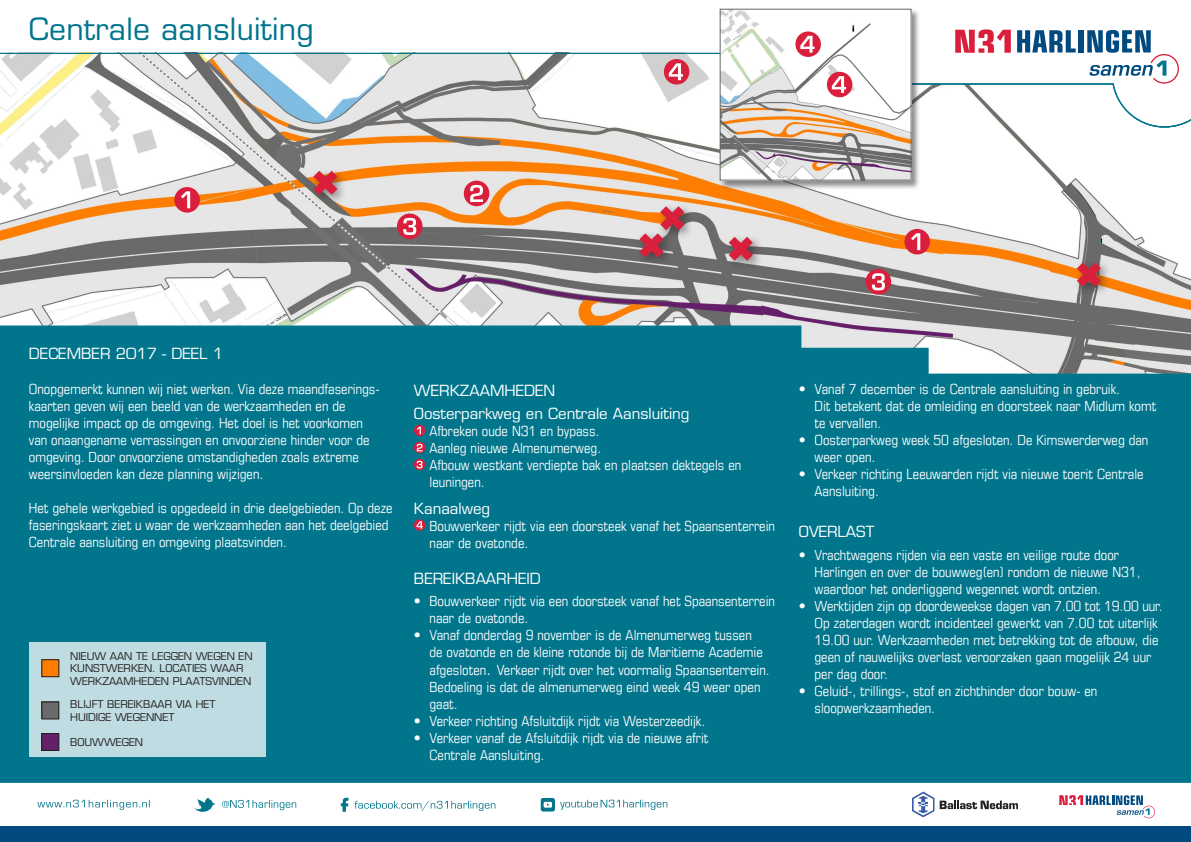
<style>
.page{position:relative;width:1191px;height:842px;background:#fff}
.page>*{position:absolute;margin:0;border:0;box-sizing:border-box;transform-origin:0 0}
.Kop_32{font:30px "Eurostile";letter-spacing:.01em;color:#00758c}
.Kopje{font:15px "Eurostile";color:#fff}
.Brood{font:15px "Eurostile";color:#fff}
.Brood-2{font:condensed 14px/17px "Eurostile LT";color:#fff}
.Kopje-2{font:10.5px/12.6px "Eurostile";color:#231f20}
.s1{font-family:"Eurostile";font-stretch:normal;font-size:15px}
</style>
<div class="page">
<img style="left:0;top:128px;width:1191px;height:197px">
<div style="left:174px;top:187px;width:26px;height:26px;background:#da1f3d;border-radius:50%"></div>
<svg style="left:181px;top:191px;width:9px;height:17px"></svg>
<div style="left:904px;top:229px;width:26px;height:25px;background:#da1f3d;border-radius:50%"></div>
<svg style="left:911px;top:233px;width:9px;height:17px"></svg>
<div style="left:309px;top:167px;width:39px;height:38px;background:#231f20;opacity:.5"></div>
<svg style="left:313px;top:171px;width:24px;height:24px"></svg>
<div style="left:656px;top:202px;width:39px;height:39px;background:#231f20;opacity:.5"></div>
<div style="left:635px;top:229px;width:39px;height:39px;background:#231f20;opacity:.5"></div>
<svg style="left:639px;top:206px;width:45px;height:51px;background:#be7672"></svg>
<div style="left:725px;top:233px;width:38px;height:38px;background:#231f20;opacity:.5"></div>
<svg style="left:728px;top:237px;width:25px;height:24px"></svg>
<div style="left:1073px;top:259px;width:38px;height:38px;background:#231f20;opacity:.5"></div>
<svg style="left:1076px;top:263px;width:25px;height:24px"></svg>
<div style="left:464px;top:181px;width:25px;height:25px;background:#da1f3d;border-radius:50%"></div>
<svg style="left:470px;top:185px;width:13px;height:17px"></svg>
<div style="left:397px;top:213px;width:25px;height:26px;background:#da1f3d;border-radius:50%"></div>
<svg style="left:403px;top:218px;width:13px;height:17px"></svg>
<div style="left:865px;top:269px;width:26px;height:25px;background:#da1f3d;border-radius:50%"></div>
<svg style="left:872px;top:273px;width:13px;height:17px"></svg>
<svg style="left:1059px;top:795px;width:96px;height:23px"></svg>
<div style="left:0;top:826px;width:1191px;height:16px;background:#004a7f"></div>
<svg style="left:0;top:52px;width:719px;height:76px"></svg>
<svg style="left:912px;top:791px;width:106px;height:26px"></svg>
<svg style="left:354px;top:801px;width:141px;height:10px"></svg>
<svg style="left:341px;top:798px;width:7px;height:14px"></svg>
<svg style="left:37px;top:800px;width:113px;height:10px"></svg>
<div style="left:541px;top:798px;width:14px;height:13px;background:#00758c;border-radius:2px"></div>
<svg style="left:543px;top:802px;width:9px;height:6px"></svg>
<svg style="left:560px;top:800px;width:107px;height:10px"></svg>
<svg style="left:920px;top:29px;width:271px;height:99px"></svg>
<div style="left:0;top:400px;width:1191px;height:383px;background:#00758c"></div>
<svg style="left:0;top:325px;width:1191px;height:75px;background:#228295"></svg>
<div style="left:719px;top:8px;width:201px;height:181px;background:#231f20;opacity:.5"></div>
<img style="left:721px;top:11px;width:188px;height:168px">
<div style="left:719px;top:9px;width:192px;height:172px;border:1px solid #616667"></div>
<div style="left:29px;top:643px;width:237px;height:114px;background:#bfdce2"></div>
<div style="left:42px;top:660px;width:17px;height:17px;background:#fd7d00"></div>
<div style="left:42px;top:659px;width:17px;height:18px;border:1px solid #231f20"></div>
<div style="left:42px;top:733px;width:17px;height:17px;background:#642168"></div>
<div style="left:42px;top:733px;width:17px;height:18px;border:1px solid #231f20"></div>
<div style="left:42px;top:702px;width:17px;height:17px;background:#6a6a6a"></div>
<div style="left:42px;top:702px;width:17px;height:17px;border:1px solid #231f20"></div>
<svg style="left:194px;top:798px;width:21px;height:14px"></svg>
<svg style="left:222px;top:800px;width:74px;height:10px"></svg>
<svg style="left:414px;top:425px;width:11px;height:11px"></svg>
<div style="left:0;top:427px;width:1191px;height:27px;background:#00758c"></div>
<svg style="left:414px;top:459px;width:11px;height:11px"></svg>
<svg style="left:417px;top:461px;width:5px;height:7px"></svg>
<svg style="left:414px;top:519px;width:11px;height:12px"></svg>
<svg style="left:416px;top:521px;width:7px;height:8px"></svg>
<svg style="left:795px;top:31px;width:26px;height:26px"></svg>
<svg style="left:800px;top:36px;width:14px;height:17px"></svg>
<div style="left:827px;top:72px;width:25px;height:25px;background:#da1f3d;border-radius:50%"></div>
<svg style="left:832px;top:76px;width:14px;height:17px"></svg>
<p class="Kop_32" style="left:29px;top:11px;width:286px">Centrale aansluiting</p>
<p class="Kopje" style="left:29px;top:344px;width:196px">DECEMBER 2017 - DEEL 1</p>
<p class="Brood-2" style="left:29px;top:380px;width:352px">Onopgemerkt kunnen wij niet werken. Via deze maandfaserings&shy;kaarten geven wij een beeld van de werkzaamheden en de mogelijke impact op de omgeving. Het doel is het voorkomen van onaangename verrassingen en onvoorziene hinder voor de omgeving. Door onvoorziene omstandigheden zoals extreme weersinvloeden kan deze planning wijzigen.</p>
<p class="Brood-2" style="left:29px;top:499px;width:365px">Het gehele werkgebied is opgedeeld in drie deelgebieden. Op deze faseringskaart ziet u waar de werkzaamheden aan het deelgebied<br>Centrale aansluiting en omgeving plaatsvinden.</p>
<p class="Kopje-2" style="left:70px;top:650px;width:184px">NIEUW AAN TE LEGGEN WEGEN EN<br>KUNSTWERKEN. LOCATIES WAAR<br>WERKZAAMHEDEN PLAATSVINDEN</p>
<p class="Kopje-2" style="left:70px;top:698px;width:147px">BLIJFT BEREIKBAAR VIA HET<br>HUIDIGE WEGENNET</p>
<p class="Kopje-2" style="left:70px;top:736px;width:74px">BOUWWEGEN</p>
<p class="Kopje" style="left:414px;top:381px;width:143px">WERKZAAMHEDEN</p>
<p class="Brood" style="left:414px;top:405px;width:277px">Oosterparkweg en Centrale Aansluiting</p>
<p class="Brood-2" style="left:429px;top:422px;width:171px">Afbreken oude N31 en bypass.</p>
<p class="Brood-2" style="left:429px;top:439px;width:173px">Aanleg nieuwe Almenumerweg.</p>
<p class="Brood-2" style="left:429px;top:456px;width:313px">Afbouw westkant verdiepte bak en plaatsen dektegels en leuningen.</p>
<p class="Brood" style="left:414px;top:499px;width:78px">Kanaalweg</p>
<p class="Brood-2" style="left:429px;top:517px;width:347px">Bouwverkeer rijdt via een doorsteek vanaf het Spaansenterrein naar de ovatonde.</p>
<p class="Kopje" style="left:414px;top:569px;width:128px">BEREIKBAARHEID</p>
<p class="Brood-2" style="left:429px;top:593px;width:347px;text-indent:-16px">• Bouwverkeer rijdt via een doorsteek vanaf het Spaansenterrein naar de ovatonde.</p>
<p class="Brood-2" style="left:429px;top:627px;width:342px;text-indent:-16px">• Vanaf donderdag 9 november is de Almenumerweg tussen<br>de ovatonde en de kleine rotonde bij de Maritieme Academie afgesloten<span class="s1">.</span> Verkeer rijdt over het voormalig Spaansenterrein.<br>Bedoeling is dat de almenumerweg eind week 49 weer open gaat.</p>
<p class="Brood-2" style="left:414px;top:713px;width:293px">• Verkeer richting Afsluitdijk rijdt via Westerzeedijk.</p>
<p class="Brood-2" style="left:429px;top:730px;width:281px;text-indent:-16px">• Verkeer vanaf de Afsluitdijk rijdt via de nieuwe afrit<br>Centrale Aansluiting.</p>
<p class="Brood-2" style="left:814px;top:380px;width:343px;text-indent:-16px">• Vanaf 7 december is de Centrale aansluiting in gebruik.<br>Dit betekent dat de omleiding en doorsteek naar Midlum komt te vervallen.</p>
<p class="Brood-2" style="left:814px;top:431px;width:335px;text-indent:-16px">• Oosterparkweg week 50 afgesloten. De Kimswerderweg dan weer open.</p>
<p class="Brood-2" style="left:814px;top:465px;width:331px;text-indent:-16px">• Verkeer richting Leeuwarden rijdt via nieuwe toerit Centrale<br>Aansluiting.</p>
<p class="Kopje" style="left:799px;top:523px;width:77px">OVERLAST</p>
<p class="Brood-2" style="left:814px;top:546px;width:327px;text-indent:-16px">• Vrachtwagens rijden via een vaste en veilige route door<br>Harlingen en over de bouwweg(en) rondom de nieuwe N31, waardoor het onderliggend wegennet wordt ontzien.</p>
<p class="Brood-2" style="left:814px;top:597px;width:350px;text-indent:-16px">• Werktijden zijn op doordeweekse dagen van 7.00 tot 19.00 uur.<br>Op zaterdagen wordt incidenteel gewerkt van 7.00 tot uiterlijk 19.00 uur. Werkzaamheden met betrekking tot de afbouw, die geen of nauwelijks overlast veroorzaken gaan mogelijk 24 uur per dag door.</p>
<p class="Brood-2" style="left:814px;top:682px;width:284px;text-indent:-16px">• Geluid-, trillings-, stof en zichthinder door bouw- en sloopwerkzaamheden.</p>
</div>
